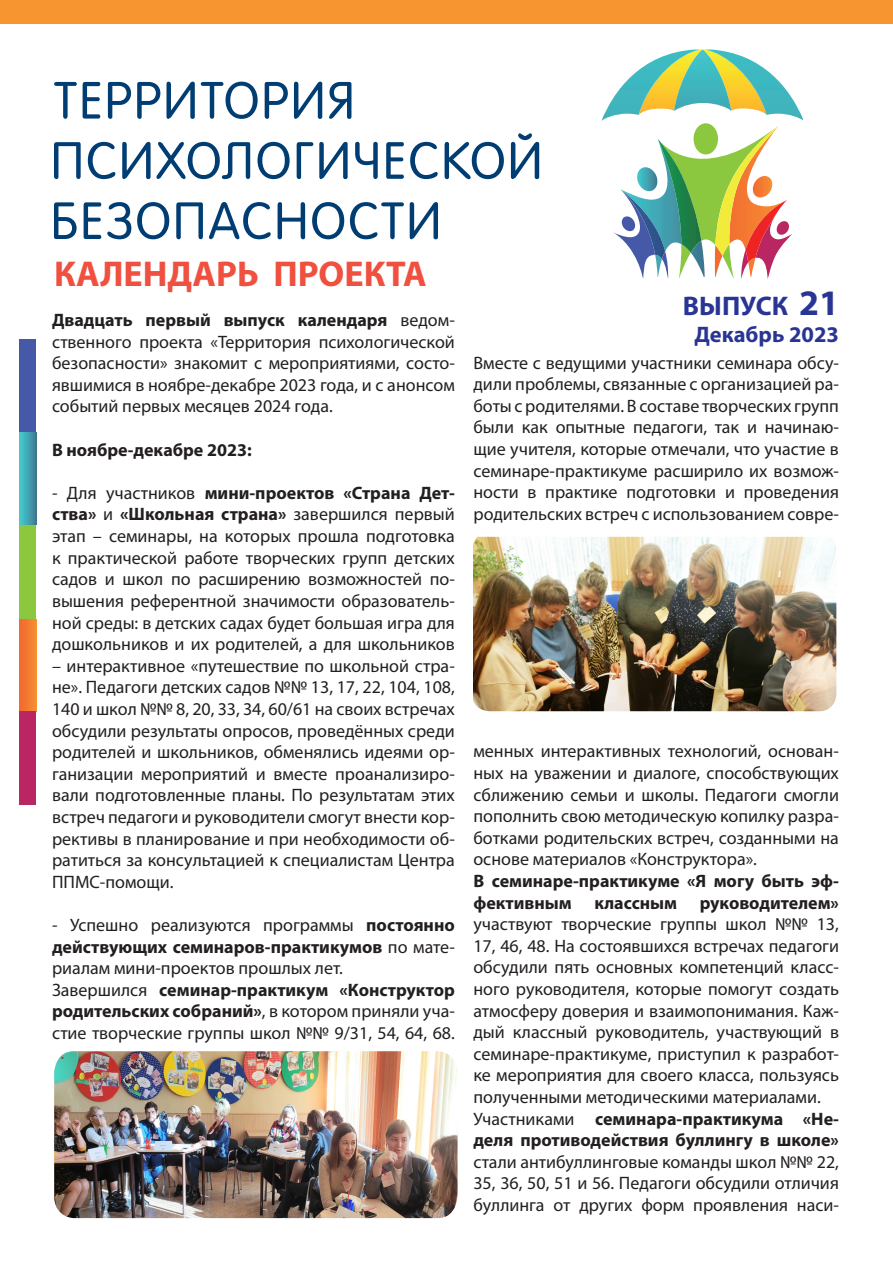
<style>
.page{position:relative;width:893px;height:1263px;background:#fff}
.page>*{position:absolute;margin:0;border:0;box-sizing:border-box;transform-origin:0 0}
.t1{font:700 36px "Myriad Pro";color:#ef503f}
.t2{font:700 27px "Myriad Pro";color:#293594}
.t3{font:700 22.5px "Myriad Pro";color:#293594}
.t4{font:18px/21.6px "Myriad Pro";color:#231f20;text-align:justify}
.t5{font:700 18px/21.6px "Myriad Pro";color:#231f20}
.s1{font-weight:700}
.s2{font-size:36px}
</style>
<div class="page">
<div style="left:0;top:0;width:892px;height:24px;background:#f79531"></div>
<svg style="left:601px;top:50px;width:202px;height:229px"></svg>
<svg style="left:54px;top:82px;width:23px;height:37px"></svg>
<svg style="left:83px;top:82px;width:17px;height:37px"></svg>
<svg style="left:108px;top:82px;width:23px;height:37px"></svg>
<svg style="left:137px;top:82px;width:23px;height:37px"></svg>
<svg style="left:166px;top:82px;width:29px;height:37px"></svg>
<svg style="left:201px;top:82px;width:57px;height:37px"></svg>
<svg style="left:265px;top:82px;width:23px;height:37px"></svg>
<svg style="left:294px;top:82px;width:28px;height:37px"></svg>
<svg style="left:329px;top:82px;width:22px;height:37px"></svg>
<svg style="left:54px;top:142px;width:27px;height:37px"></svg>
<svg style="left:88px;top:142px;width:27px;height:37px"></svg>
<svg style="left:122px;top:142px;width:128px;height:37px"></svg>
<svg style="left:257px;top:142px;width:33px;height:37px"></svg>
<svg style="left:297px;top:142px;width:16px;height:37px"></svg>
<svg style="left:319px;top:142px;width:29px;height:37px"></svg>
<svg style="left:355px;top:142px;width:23px;height:37px"></svg>
<svg style="left:386px;top:142px;width:18px;height:37px"></svg>
<svg style="left:410px;top:142px;width:28px;height:37px"></svg>
<svg style="left:445px;top:142px;width:59px;height:37px"></svg>
<svg style="left:511px;top:133px;width:28px;height:46px"></svg>
<svg style="left:54px;top:202px;width:23px;height:37px"></svg>
<svg style="left:84px;top:202px;width:17px;height:37px"></svg>
<svg style="left:107px;top:202px;width:24px;height:37px"></svg>
<svg style="left:137px;top:202px;width:32px;height:37px"></svg>
<svg style="left:176px;top:202px;width:27px;height:37px"></svg>
<svg style="left:209px;top:202px;width:62px;height:37px"></svg>
<svg style="left:278px;top:202px;width:27px;height:37px"></svg>
<svg style="left:312px;top:202px;width:32px;height:37px"></svg>
<svg style="left:350px;top:202px;width:54px;height:37px"></svg>
<svg style="left:410px;top:202px;width:28px;height:37px"></svg>
<div style="left:20px;top:339px;width:16px;height:93px;background:#4559a8"></div>
<svg style="left:20px;top:432px;width:16px;height:93px"></svg>
<div style="left:20px;top:525px;width:16px;height:93px;background:#8cc740"></div>
<svg style="left:20px;top:619px;width:16px;height:92px"></svg>
<div style="left:20px;top:711px;width:16px;height:93px;background:#ba2661"></div>
<img style="left:473px;top:537px;width:363px;height:174px">
<img style="left:54px;top:1051px;width:404px;height:167px">
<p class="t1" style="left:54px;top:251px;width:374px">КАЛЕНДАРЬ ПРОЕКТА</p>
<p class="t4" style="left:52px;top:309px;width:404px"><span class="s1">Двадцать первый выпуск календаря</span> ведом&shy;ственного проекта «Территория психологической безопасности» знакомит с мероприятиями, состо&shy;явшимися в ноябре-декабре 2023 года, и с анонсом событий первых месяцев 2024 года.</p>
<p class="t5" style="left:52px;top:438px;width:201px">В ноябре-декабре 2023:</p>
<p class="t4" style="left:52px;top:482px;width:404px">- Для участников <span class="s1">мини-проектов «Страна Дет&shy;ства»</span> и <span class="s1">«Школьная страна»</span> завершился первый этап – семинары, на которых прошла подготовка к практической работе творческих групп детских садов и школ по расширению возможностей по&shy;вышения референтной значимости образователь&shy;ной среды: в детских садах будет большая игра для дошкольников и их родителей, а для школьников</p>
<p class="t4" style="left:52px;top:655px;width:404px">– интерактивное «путешествие по школьной стра&shy;не». Педагоги детских садов №№ 13, 17, 22, 104, 108, 140 и школ №№ 8, 20, 33, 34, 60/61 на своих встречах обсудили результаты опросов, проведённых среди родителей и школьников, обменялись идеями ор&shy;ганизации мероприятий и вместе проанализиро&shy;вали подготовленные планы. По результатам этих встреч педагоги и руководители смогут внести кор&shy;рективы в планирование и при необходимости об&shy;ратиться за консультацией к специалистам Центра ППМС-помощи.</p>
<p class="t4" style="left:52px;top:914px;width:404px">- Успешно реализуются программы <span class="s1">постоянно действующих семинаров-практикумов</span> по мате&shy;риалам мини-проектов прошлых лет.</p>
<p class="t4" style="left:52px;top:979px;width:404px">Завершился <span class="s1">семинар-практикум «Конструктор родительских собраний»</span>, в котором приняли уча&shy;стие творческие группы школ №№ 9/31, 54, 64, 68.</p>
<p class="t2" style="left:683px;top:288px;width:158px">ВЫПУСК <span class="s2">21</span></p>
<p class="t3" style="left:694px;top:319px;width:146px">Декабрь 2023</p>
<p class="t4" style="left:473px;top:351px;width:367px">Вместе с ведущими участники семинара обсу&shy;дили проблемы, связанные с организацией ра&shy;боты с родителями. В составе творческих групп были как опытные педагоги, так и начинаю&shy;щие учителя, которые отмечали, что участие в семинаре-практикуме расширило их возмож&shy;ности в практике подготовки и проведения родительских встреч с использованием совре-</p>
<p class="t4" style="left:473px;top:740px;width:367px">менных интерактивных технологий, основан&shy;ных на уважении и диалоге, способствующих сближению семьи и школы. Педагоги смогли пополнить свою методическую копилку разра&shy;ботками родительских встреч, созданными на основе материалов «Конструктора».</p>
<p class="t5" style="left:473px;top:869px;width:367px">В семинаре-практикуме «Я могу быть эф&shy;фективным</p>
<p class="t4" style="left:473px;top:891px;width:367px;text-indent:226px"><span class="s1">руководителем» </span>участвуют творческие группы школ №№ 13, 17, 46, 48. На состоявшихся встречах педагоги обсудили пять основных компетенций класс&shy;ного руководителя, которые помогут создать атмосферу доверия и взаимопонимания. Каж&shy;дый классный руководитель, участвующий в семинаре-практикуме, приступил к разработ&shy;ке мероприятия для своего класса, пользуясь полученными методическими материалами.</p>
<p class="t4" style="left:473px;top:1107px;width:367px">Участниками <span class="s1">семинара-практикума «Не&shy;деля противодействия буллингу в школе» </span>стали антибуллинговые команды школ №№ 22, 35, 36, 50, 51 и 56. Педагоги обсудили отличия буллинга от других форм проявления наси-</p>
<p class="t5" style="left:594px;top:891px;width:84px">классным</p>
</div>
